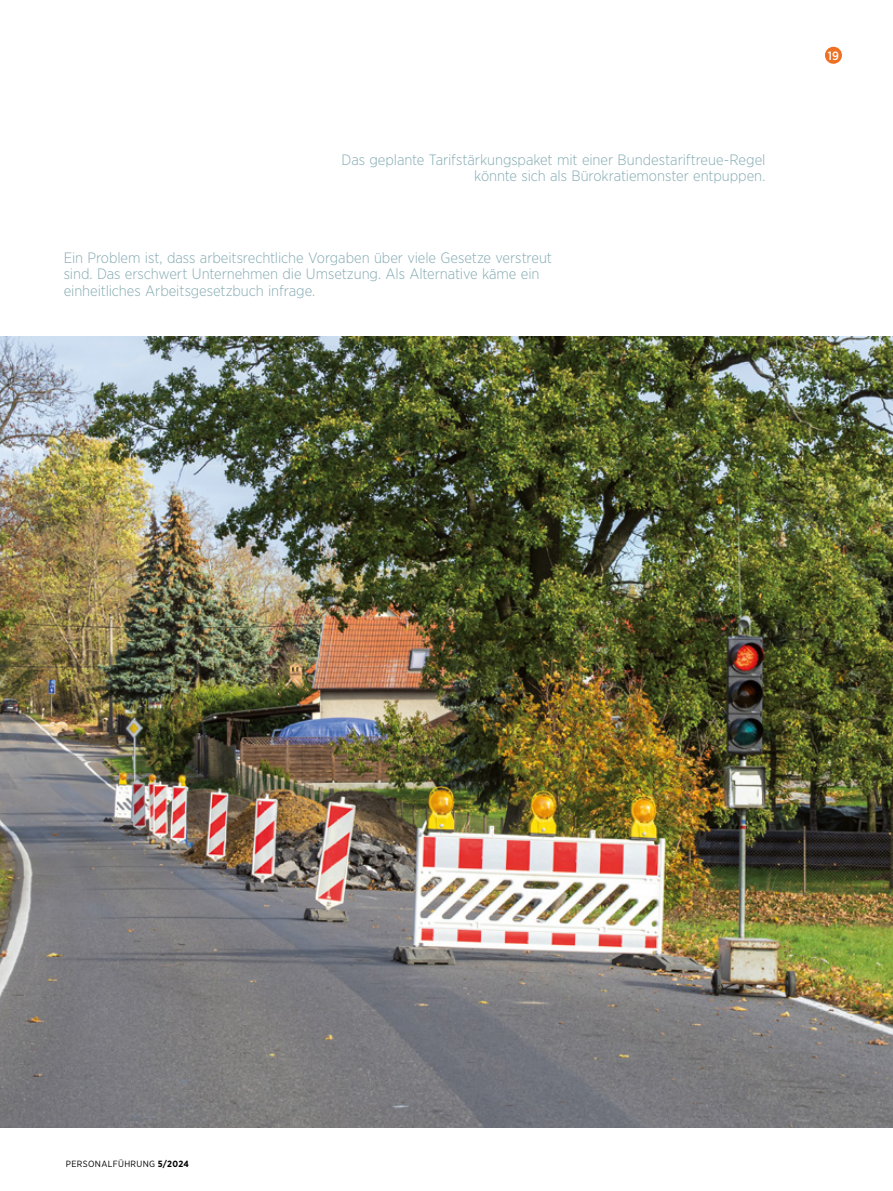
<style>
.page{position:relative;width:893px;height:1191px;background:#fff}
.page>*{position:absolute;margin:0;border:0;box-sizing:border-box;transform-origin:0 0}
.t1{font:300 15px/16.5px "Gotham Narrow";letter-spacing:-.005em;color:#84abb3}
.t2{font:500 12px "Gotham Narrow";color:#fff}
.t3{font:9px "Gotham Narrow";letter-spacing:.04em;color:#000}
.s1{font-weight:700}
</style>
<div class="page">
<div style="left:825px;top:47px;width:17px;height:17px;background:#ee7023;border-radius:50%"></div>
<img style="left:0;top:336px;width:893px;height:791px">
<p class="t1" style="left:342px;top:151px;width:425px;text-align:right">Das geplante Tarifstärkungspaket mit einer Bundestariftreue-Regel könnte sich als Bürokratiemonster entpuppen.</p>
<p class="t1" style="left:64px;top:249px;width:490px">Ein Problem ist, dass arbeitsrechtliche Vorgaben über viele Gesetze verstreut sind. Das erschwert Unternehmen die Umsetzung. Als Alternative käme ein einheitliches Arbeitsgesetzbuch infrage.</p>
<p class="t2" style="left:828px;top:48px;width:13px">19</p>
<p class="t3" style="left:66px;top:1157px;width:124px">PERSONALFÜHRUNG <span class="s1">5/2024</span></p>
</div>
